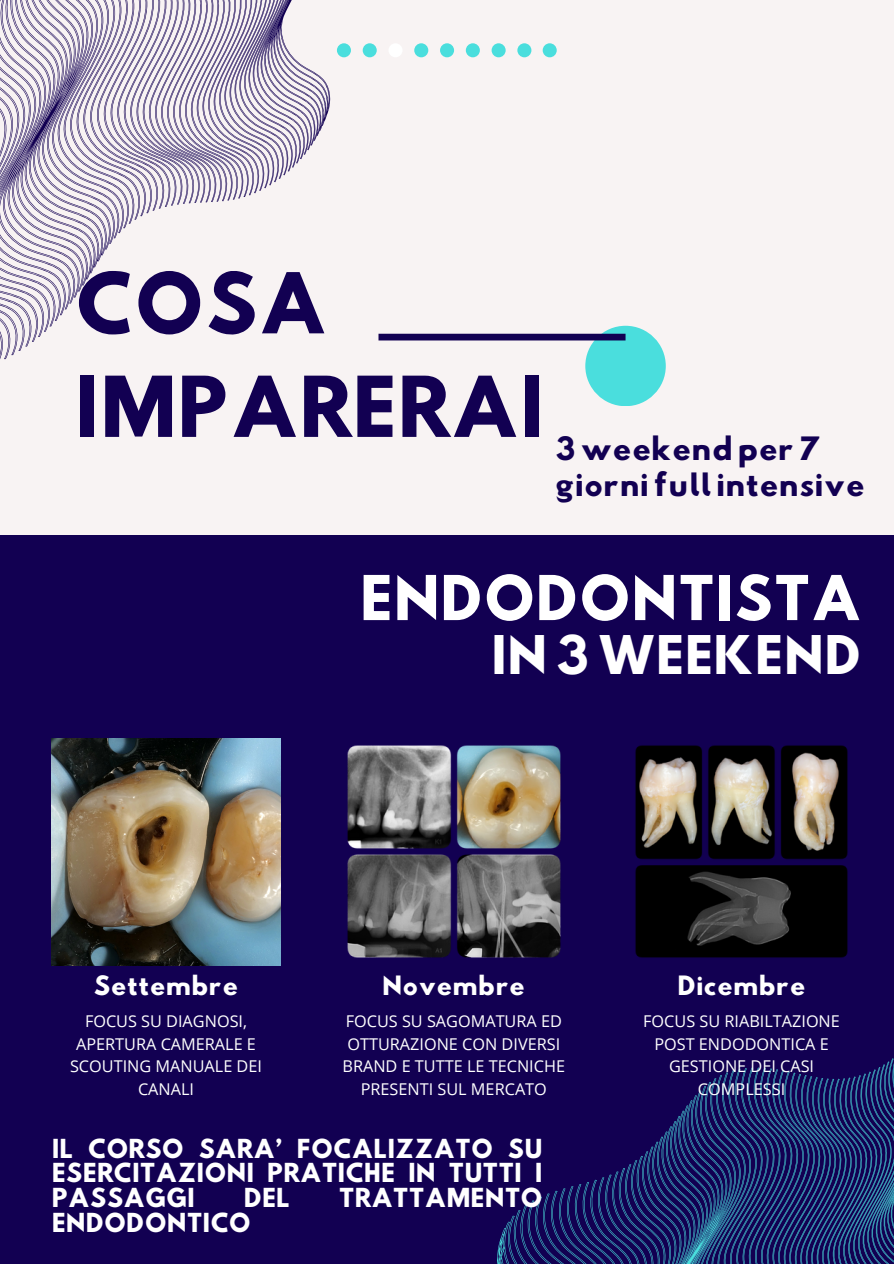
<style>
.page{position:relative;width:894px;height:1264px;background:#fff}
.page>*{position:absolute;margin:0;border:0;box-sizing:border-box;transform-origin:0 0}
.t1{font:74.25px/103.5px "Hussar Bd";color:#120052}
.t2{font:54.75px "Hussar Bd";color:#fff}
.t3{font:47.25px "Hussar Bd";color:#fff}
.t4{font:28.5px/36px "Hussar Bd";color:#120052}
.t5{font:23.55px "Hussar Bd";color:#fff}
.t6{font:23.25px/24.8px "Hussar Bd";color:#fff;text-align:justify}
.t7{font:16.2px/22.5px "Open Sans";color:#fff;text-align:center}
</style>
<div class="page">
<div style="left:0;top:0;width:893px;height:1263px;background:#f8f3f3"></div>
<div style="left:0;top:535px;width:893px;height:728px;background:#120052"></div>
<img style="left:347px;top:745px;width:214px;height:213px">
<img style="left:52px;top:738px;width:228px;height:227px">
<svg style="left:0;top:0;width:436px;height:360px"></svg>
<div style="left:585px;top:326px;width:80px;height:80px;background:#4adedd;border-radius:50%"></div>
<div style="left:378px;top:334px;width:247px;height:6px;background:#120052"></div>
<svg style="left:379px;top:887px;width:514px;height:376px"></svg>
<img style="left:627px;top:745px;width:228px;height:220px">
<div style="left:337px;top:43px;width:14px;height:14px;background:#4adedd;border-radius:50%"></div>
<div style="left:362px;top:43px;width:14px;height:14px;background:#4adedd;border-radius:50%"></div>
<div style="left:388px;top:43px;width:14px;height:14px;background:#fff;border-radius:50%"></div>
<div style="left:414px;top:43px;width:14px;height:14px;background:#4adedd;border-radius:50%"></div>
<div style="left:440px;top:43px;width:14px;height:14px;background:#4adedd;border-radius:50%"></div>
<div style="left:465px;top:43px;width:14px;height:14px;background:#4adedd;border-radius:50%"></div>
<div style="left:491px;top:43px;width:14px;height:14px;background:#4adedd;border-radius:50%"></div>
<div style="left:517px;top:43px;width:14px;height:14px;background:#4adedd;border-radius:50%"></div>
<div style="left:542px;top:43px;width:14px;height:14px;background:#4adedd;border-radius:50%"></div>
<p class="t1" style="left:75px;top:261px;width:471px">COSA<br>IMPARERAI</p>
<h5 class="t4" style="left:555px;top:434px;width:311px">3 weekend per 7 giorni full intensive</h5>
<h5 class="t2" style="left:359px;top:571px;width:503px">ENDODONTISTA</h5>
<h5 class="t3" style="left:491px;top:631px;width:372px">IN 3 WEEKEND</h5>
<h1 class="t5" style="left:94px;top:973px;width:146px">Settembre</h1>
<h3 class="t7" style="left:70px;top:1009px;width:193px">FOCUS SU DIAGNOSI,<br>APERTURA CAMERALE E<br>SCOUTING MANUALE DEI<br>CANALI</h3>
<h2 class="t5" style="left:382px;top:973px;width:144px">Novembre</h2>
<p class="t7" style="left:342px;top:1009px;width:224px">FOCUS SU SAGOMATURA ED<br>OTTURAZIONE CON DIVERSI<br>BRAND E TUTTE LE TECNICHE<br>PRESENTI SUL MERCATO</p>
<p class="t5" style="left:677px;top:973px;width:130px">Dicembre</p>
<h5 class="t7" style="left:643px;top:1009px;width:198px">FOCUS SU RIABILTAZIONE<br>POST ENDODONTICA E<br>GESTIONE DEI CASI<br>COMPLESSI</h5>
<p class="t6" style="left:52px;top:1138px;width:492px">IL CORSO SARA’ FOCALIZZATO SU ESERCITAZIONI PRATICHE IN TUTTI I PASSAGGI</p>
<p class="t6" style="left:243px;top:1188px;width:48px">DEL</p>
<p class="t6" style="left:339px;top:1188px;width:205px">TRATTAMENTO</p>
<p class="t6" style="left:52px;top:1212px;width:201px">ENDODONTICO</p>
</div>
